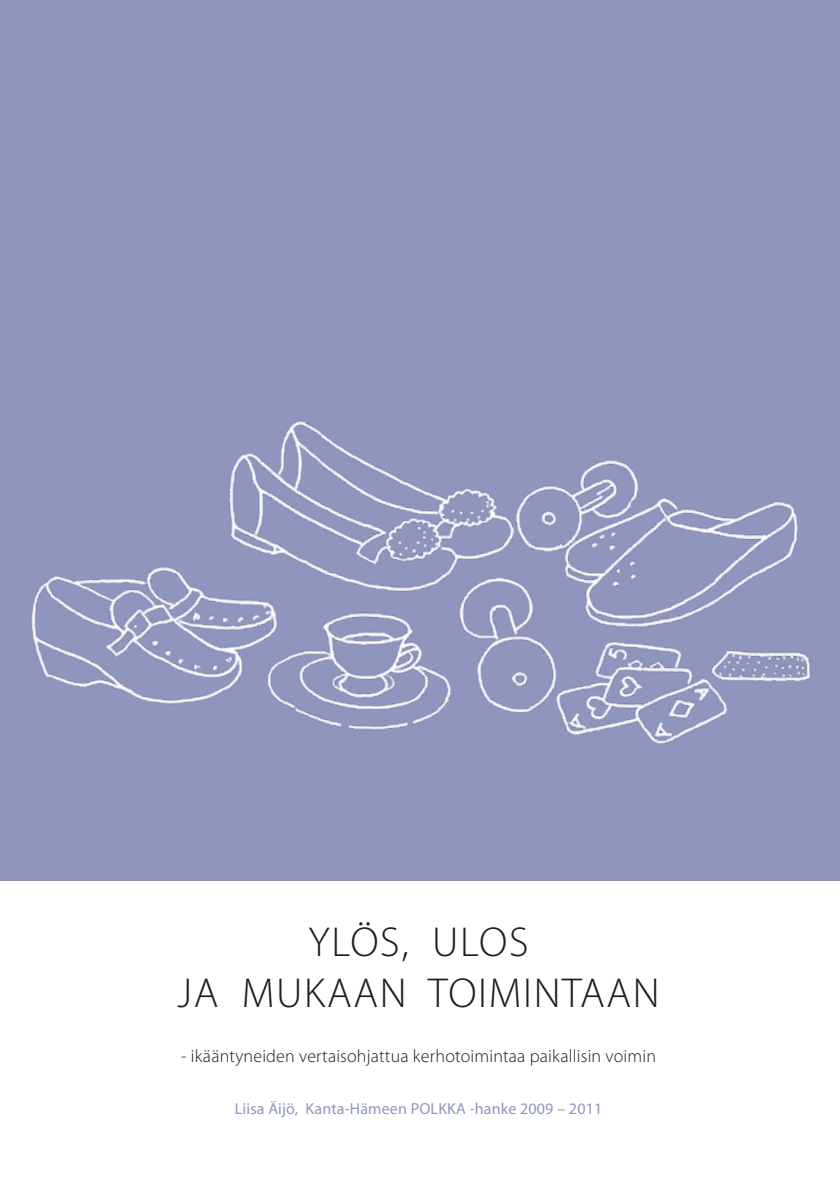
<style>
.page{position:relative;width:840px;height:1191px;background:#fff}
.page>*{position:absolute;margin:0;border:0;box-sizing:border-box;transform-origin:0 0}
.t1{font:300 42px/50.4px "Myriad Pro";letter-spacing:.04em;color:#1d1d1b;text-align:center}
.t2{font:300 18px "Myriad Pro";letter-spacing:.01em;color:#1d1d1b}
.t3{font:16px "Myriad Pro";letter-spacing:.01em;color:#9095bd}
</style>
<div class="page">
<div style="left:0;top:0;width:839px;height:881px;background:#9095bd"></div>
<img style="left:26px;top:406px;width:796px;height:359px">
<h1 class="t1" style="left:177px;top:916px;width:483px">YLÖS, ULOS<br>JA MUKAAN TOIMINTAAN</h1>
<p class="t2" style="left:181px;top:1045px;width:476px">- ikääntyneiden vertaisohjattua kerhotoimintaa paikallisin voimin</p>
<p class="t3" style="left:235px;top:1098px;width:369px">Liisa Äijö, Kanta-Hämeen POLKKA -hanke 2009 – 2011</p>
</div>
